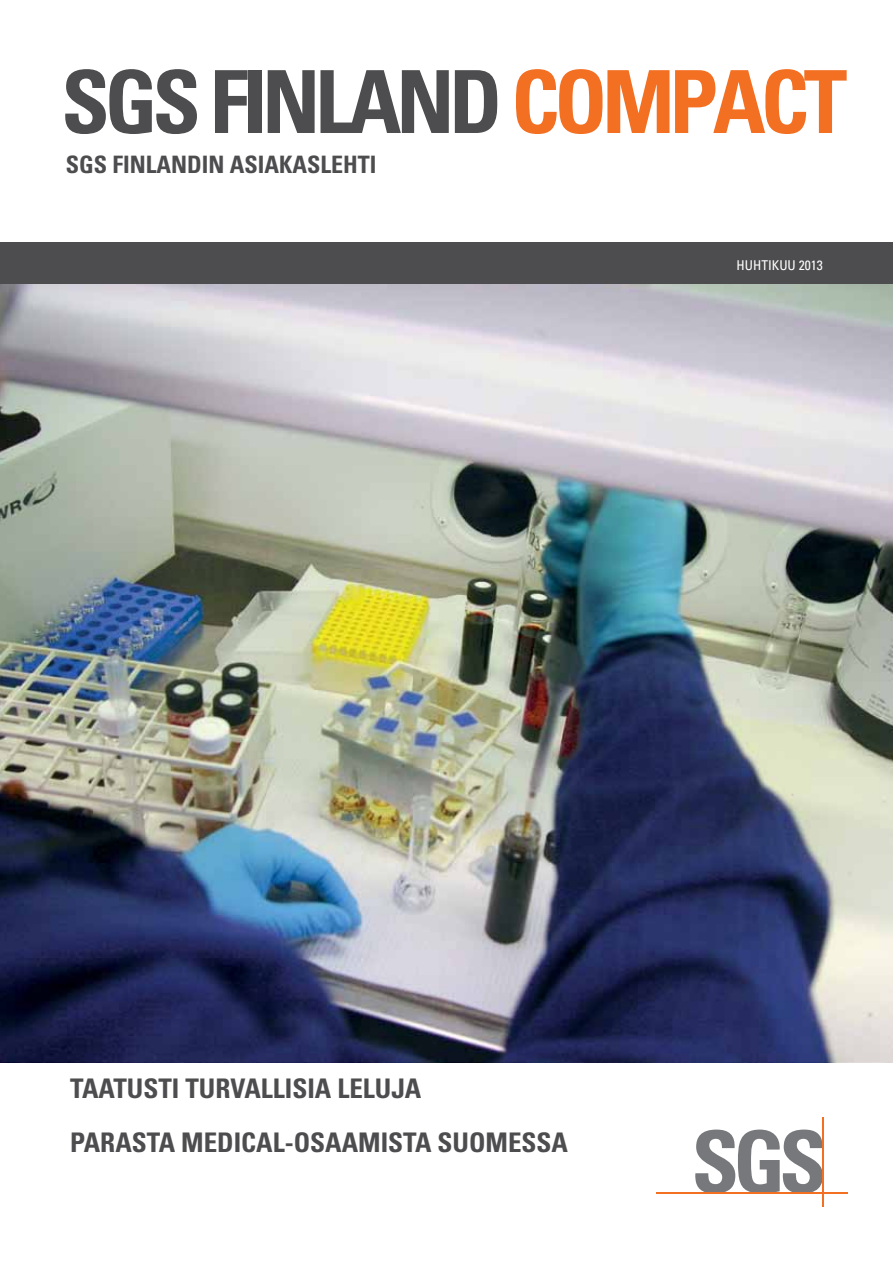
<style>
.page{position:relative;width:893px;height:1263px;background:#fff}
.page>*{position:absolute;margin:0;border:0;box-sizing:border-box;transform-origin:0 0}
.t1{font:700 condensed 87px "Univers";letter-spacing:-.06em;color:#4d4d4f}
.t2{font:700 condensed 27px/54px "Univers";color:#4d4d4f}
.t3{font:700 condensed 24px "Univers";color:#4d4d4f}
.t4{font:condensed 13.5px "Univers";color:#fff}
.s1{color:#f36f21}
</style>
<div class="page">
<img style="left:0;top:284px;width:893px;height:778px">
<div style="left:0;top:242px;width:893px;height:42px;background:#4d4d4f"></div>
<svg style="left:695px;top:1129px;width:127px;height:63px"></svg>
<hr style="left:657px;top:1192px;width:191px;height:2px;background:#f36f21">
<hr style="left:822px;top:1117px;width:2px;height:89px;background:#f36f21">
<h1 class="t1" style="left:61px;top:49px;width:787px">SGS FINLAND <span class="s1">COMPACT</span></h1>
<p class="t3" style="left:66px;top:149px;width:178px">SGS FINLANDIN ASIA</p>
<p class="t3" style="left:279px;top:149px;width:89px">KASLEHTI</p>
<p class="t4" style="left:737px;top:256px;width:88px">HUHTIKUU 2013</p>
<p class="t2" style="left:70px;top:1062px;width:353px">TAATUSTI TURVALLISIA LELUJA<br>PARASTA</p>
<p class="t2" style="left:181px;top:1116px;width:51px">MEDICAL</p>
<p class="t2" style="left:285px;top:1116px;width:26px">-OSAAMISTA</p>
<p class="t2" style="left:438px;top:1116px;width:34px">SUOM</p>
<p class="t2" style="left:508px;top:1116px;width:30px">ESSA</p>
</div>
